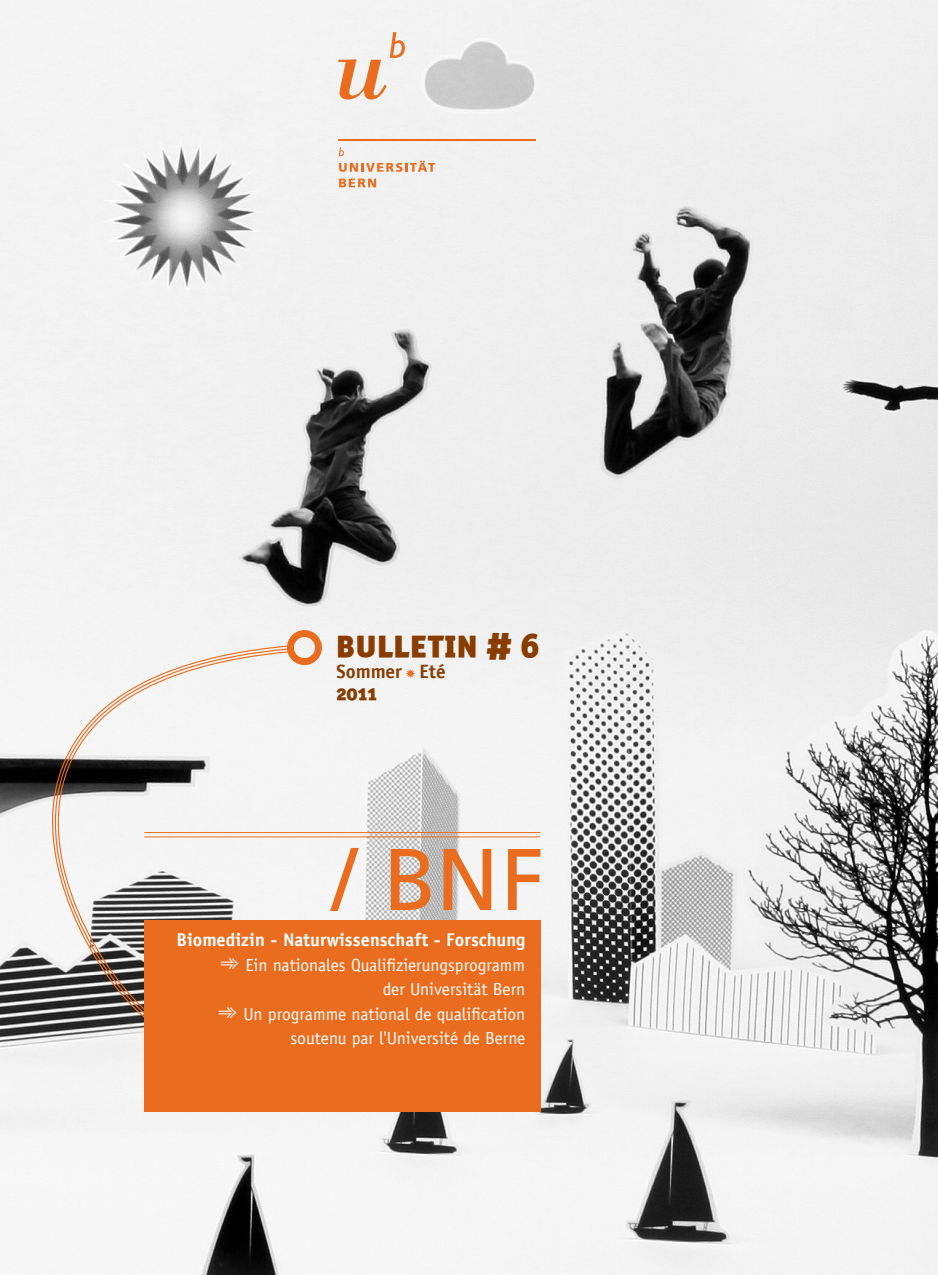
<style>
.page{position:relative;width:938px;height:1275px;background:#fff}
.page>*{position:absolute;margin:0;border:0;box-sizing:border-box;transform-origin:0 0}
.t1{font:35px "Officina San Blk SCITCTT Black";letter-spacing:.025em;color:#893c00}
.t2{font:700 19.25px "Officina Sans LT";color:#893c00}
.t3{font:19.25px "Officina San Blk SCITCTT Black";color:#893c00}
.t4{font:700 18.38px "Officina Sans LT";letter-spacing:.005em;color:#fff}
.t5{font:17.5px/24.5px "Officina Sans LT";color:#fff;text-align:right}
.s1{color:#ea6d1f}
</style>
<div class="page">
<img style="left:0;top:0;width:938px;height:1275px">
<svg style="left:338px;top:32px;width:67px;height:67px"></svg>
<hr style="left:338px;top:139px;width:197px;height:2px;background:#ea6d1f">
<svg style="left:339px;top:148px;width:96px;height:24px"></svg>
<svg style="left:339px;top:179px;width:37px;height:8px"></svg>
<div style="left:144px;top:920px;width:396px;height:192px;background:#ea6d1f"></div>
<hr style="left:144px;top:832px;width:396px;height:1px;background:#ea6d1f">
<hr style="left:144px;top:836px;width:396px;height:1px;background:#ea6d1f">
<svg style="left:330px;top:848px;width:29px;height:63px"></svg>
<svg style="left:391px;top:849px;width:39px;height:61px;background:#df9567"></svg>
<svg style="left:443px;top:849px;width:48px;height:61px"></svg>
<svg style="left:508px;top:849px;width:32px;height:61px"></svg>
<svg style="left:41px;top:645px;width:246px;height:387px"></svg>
<svg style="left:46px;top:650px;width:246px;height:377px"></svg>
<div style="left:287px;top:630px;width:35px;height:35px;border:7px solid #ea6d1f;border-radius:50%"></div>
<h1 class="t1" style="left:336px;top:622px;width:204px">BULLETIN # 6</h1>
<p class="t2" style="left:336px;top:660px;width:111px">Sommer <span class="s1">✹</span> Eté</p>
<p class="t3" style="left:336px;top:681px;width:42px">2011</p>
<p class="t4" style="left:177px;top:929px;width:350px">Biomedizin - Naturwissenschaft - Forschung</p>
<p class="t5" style="left:218px;top:953px;width:309px">➾ Ein nationales Qualifizierungsprogramm der Universität Bern<br>➾ Un programme national de qualification soutenu par l'Université de Berne</p>
</div>
